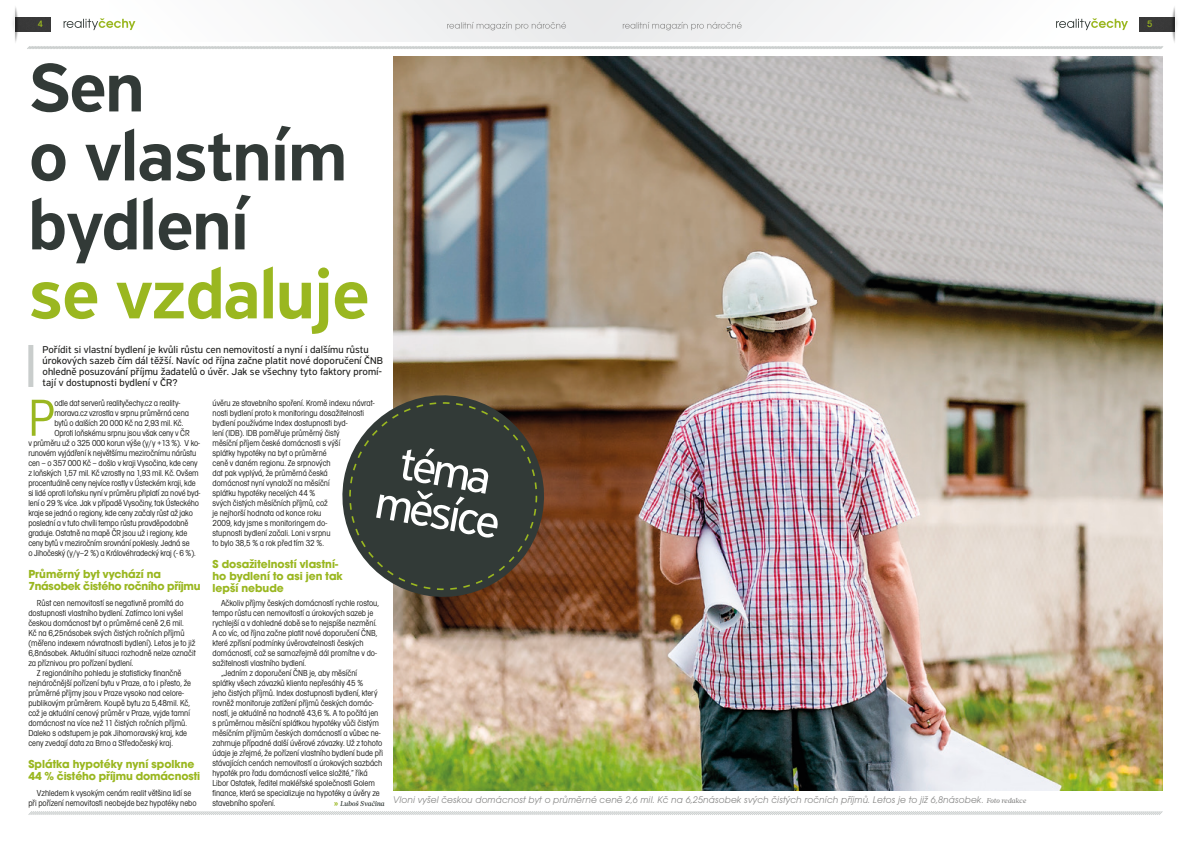
<style>
.page{position:relative;width:1191px;height:842px;background:#fff}
.page>*{position:absolute;margin:0;border:0;box-sizing:border-box;transform-origin:0 0}
.t1{font:500 73px/69px "PF Highway Sans Pro";letter-spacing:-.02em;color:#323a37}
.t2{font:500 73px "PF Highway Sans Pro";letter-spacing:-.02em;color:#9ab720}
.t3{font:53.8px "Avant Gar Got Itc TOT Boo Con";color:#9ab720}
.t4{font:48px/42.5px "PF Highway Sans Pro";color:#fff;text-align:center}
.t5{font:700 12px/12px "Avant Gar Got Itc TOT";color:#9ab720}
.t6{font:700 12px/12px "Avant Gar Got Itc TOT";letter-spacing:-.02em;color:#9ab720}
.t7{font:10.5px/11px "PF Highway Sans Pro";color:#1d1d1b}
.t8{font:10px "Avant Gar Got Itc TOT Boo Obl";letter-spacing:.01em;color:#8a8a89}
.t9{font:9.6px "Avant Gar Got Itc TOT Med Con";color:#9ab720;scale:1.08 1}
.t10{font:9px/10px "Avant Gar Got Itc TOT Boo Con";color:#1d1d1b;text-align:center}
.t11{font:italic 500 7px "Glosa Text";color:#323a37}
.s1{font-family:"Vista Sans Bold CE";font-weight:400;font-style:normal;font-size:8px;color:#9ab720}
.s2{font-family:"Glosa Text";font-weight:500;font-style:italic;font-size:7px}
</style>
<div class="page">
<img style="left:393px;top:57px;width:769px;height:734px">
<svg style="left:28px;top:811px;width:1135px;height:4px;background:#dde0df"></svg>
<svg style="left:27px;top:46px;width:1136px;height:3px;background:#d3d6d5"></svg>
<div style="left:109px;top:0;width:485px;height:42px;background:#f4f4f5"></div>
<div style="left:594px;top:0;width:485px;height:42px;background:#f4f4f5"></div>
<img style="left:25px;top:17px;width:25px;height:14px">
<img style="left:1139px;top:17px;width:26px;height:14px">
<img style="left:15px;top:7px;width:10px;height:36px">
<img style="left:1165px;top:7px;width:10px;height:36px">
<img style="left:13px;top:8px;width:3px;height:31px">
<img style="left:1174px;top:8px;width:3px;height:31px">
<svg style="left:447px;top:22px;width:119px;height:8px"></svg>
<svg style="left:623px;top:22px;width:118px;height:8px"></svg>
<svg style="left:64px;top:18px;width:71px;height:12px"></svg>
<svg style="left:1056px;top:18px;width:72px;height:12px"></svg>
<svg style="left:342px;top:387px;width:210px;height:218px"></svg>
<svg style="left:347px;top:400px;width:192px;height:192px;background:#474b44"></svg>
<div style="left:28px;top:345px;width:5px;height:42px;background:#c9cdcc"></div>
<p class="t9" style="left:38px;top:18px;width:6px">4</p>
<p class="t9" style="left:1147px;top:18px;width:6px">5</p>
<h1 class="t1" style="left:28px;top:54px;width:320px">Sen<br>o vlastním bydlení</h1>
<h1 class="t2" style="left:28px;top:252px;width:343px">se vzdaluje</h1>
<p class="t7" style="left:43px;top:344px;width:342px">Pořídit si vlastní bydlení je kvůli růstu cen nemovitostí a nyní i dalšímu růstu úrokových sazeb čím dál těžší. Navíc od října začne platit nové doporučení ČNB ohledně posuzování příjmu žadatelů o úvěr. Jak se všechny tyto faktory promí&shy;tají v dostupnosti bydlení v ČR?</p>
<h2 class="t3" style="left:28px;top:388px;width:28px">P</h2>
<p class="t10" style="left:54px;top:398px;width:127px">odle dat serverů realityčechy.cz a reality-</p>
<p class="t10" style="left:212px;top:398px;width:164px;text-align:left">úvěru ze stavebního spoření. Kromě indexu návrat&shy;nosti bydlení proto k monitoringu dosažitelnosti bydlení používáme Index dostupnosti byd-<br>lení (IDB). IDB poměřuje průměrný čistý<br>měsíční příjem české domácnosti s výší<br>splátky hypotéky na byt o průměrné<br>ceně v daném regionu. Ze srpnových<br>dat pak vyplývá, že průměrná česká<br>domácnost nyní vynaloží na měsíční<br>splátku hypotéky necelých 44 %<br>svých čistých měsíčních příjmů, což<br>je nejhorší hodnota od konce roku<br>2009, kdy jsme s monitoringem do-<br>stupnosti bydlení začali. Loni v srpnu<br>to bylo 38,5 % a rok před tím 32 %.</p>
<h3 class="t5" style="left:212px;top:558px;width:132px">S dosažitelností vlastní&shy;ho bydlení to asi jen tak lepší nebude</h3>
<p class="t10" style="left:221px;top:598px;width:159px">Ačkoliv příjmy českých domácností rychle rostou,</p>
<p class="t10" style="left:212px;top:608px;width:162px">tempo růstu cen nemovitostí a úrokových sazeb je</p>
<p class="t10" style="left:212px;top:618px;width:166px">rychlejší a v dohledné době se to nejspíše nezmění.</p>
<p class="t10" style="left:212px;top:628px;width:166px">A co víc, od října začne platit nové doporučení ČNB,</p>
<p class="t10" style="left:212px;top:638px;width:153px">které zpřísní podmínky úvěrovatelnosti českých</p>
<p class="t10" style="left:212px;top:648px;width:166px">domácností, což se samozřejmě dál promítne v do-</p>
<p class="t10" style="left:212px;top:658px;width:95px">sažitelnosti vlastního bydlení.</p>
<p class="t10" style="left:221px;top:668px;width:138px">„Jedním z doporučení ČNB je, aby měsíční</p>
<p class="t10" style="left:212px;top:678px;width:152px">splátky všech závazků klienta nepřesáhly 45 %</p>
<p class="t10" style="left:212px;top:688px;width:166px">jeho čistých příjmů. Index dostupnosti bydlení, který</p>
<p class="t10" style="left:212px;top:698px;width:163px">rovněž monitoruje zatížení příjmů českých domác-</p>
<p class="t10" style="left:212px;top:708px;width:167px">ností, je aktuálně na hodnotě 43,6 %. A to počítá jen</p>
<p class="t10" style="left:212px;top:718px;width:168px">s průměrnou měsíční splátkou hypotéky vůči čistým</p>
<p class="t10" style="left:212px;top:728px;width:169px">měsíčním příjmům českých domácností a vůbec ne-</p>
<p class="t10" style="left:212px;top:738px;width:171px">zahrnuje případné další úvěrové závazky. Už z tohoto</p>
<p class="t10" style="left:212px;top:748px;width:172px">údaje je zřejmé, že pořízení vlastního bydlení bude při</p>
<p class="t10" style="left:212px;top:758px;width:171px">stávajících cenách nemovitostí a úrokových sazbách</p>
<p class="t10" style="left:212px;top:768px;width:156px">hypoték pro řadu domácností velice složité,“ říká</p>
<p class="t10" style="left:212px;top:778px;width:164px">Libor Ostatek, ředitel makléřské společnosti Golem</p>
<p class="t10" style="left:212px;top:788px;width:169px">finance, která se specializuje na hypotéky a úvěry ze</p>
<p class="t10" style="left:212px;top:798px;width:64px">stavebního spoření.</p>
<p class="t11" style="left:334px;top:799px;width:52px"><span class="s1">»</span> Luboš Svačina</p>
<p class="t10" style="left:54px;top:408px;width:136px">morava.cz vzrostla v srpnu průměrná cena</p>
<p class="t10" style="left:54px;top:418px;width:130px">bytů o dalších 20 000 Kč na 2,93 mil. Kč.</p>
<p class="t10" style="left:54px;top:428px;width:137px">Oproti loňskému srpnu jsou však ceny v ČR</p>
<p class="t10" style="left:28px;top:438px;width:173px">v průměru už o 325 000 korun výše (y/y +13 %). V ko-</p>
<p class="t10" style="left:28px;top:448px;width:169px">runovém vyjádření k největšímu meziročnímu nárůstu</p>
<p class="t10" style="left:28px;top:458px;width:171px">cen – o 357 000 Kč – došlo v kraji Vysočina, kde ceny</p>
<p class="t10" style="left:28px;top:468px;width:172px">z loňských 1,57 mil. Kč vzrostly na 1,93 mil. Kč. Ovšem</p>
<p class="t10" style="left:28px;top:478px;width:169px">procentuálně ceny nejvíce rostly v Ústeckém kraji, kde</p>
<p class="t10" style="left:28px;top:488px;width:173px">si lidé oproti loňsku nyní v průměru připlatí za nové byd-</p>
<p class="t10" style="left:28px;top:498px;width:172px">lení o 29 % více. Jak v případě Vysočiny, tak Ústeckého</p>
<p class="t10" style="left:28px;top:508px;width:166px">kraje se jedná o regiony, kde ceny začaly růst až jako</p>
<p class="t10" style="left:28px;top:518px;width:162px">poslední a v tuto chvíli tempo růstu pravděpodobně</p>
<p class="t10" style="left:28px;top:528px;width:160px">graduje. Ostatně na mapě ČR jsou už i regiony, kde</p>
<p class="t10" style="left:28px;top:538px;width:163px">ceny bytů v meziročním srovnání poklesly. Jedná se</p>
<p class="t10" style="left:28px;top:548px;width:169px">o Jihočeský (y/y–2 %) a Královéhradecký kraj (- 6 %).</p>
<h3 class="t6" style="left:28px;top:568px;width:174px">Průměrný byt vychází na<br>7násobek čistého ročního příjmu</h3>
<p class="t10" style="left:37px;top:598px;width:148px">Růst cen nemovitostí se negativně promítá do</p>
<p class="t10" style="left:28px;top:608px;width:156px">dostupnosti vlastního bydlení. Zatímco loni vyšel</p>
<p class="t10" style="left:28px;top:618px;width:157px">českou domácnost byt o průměrné ceně 2,6 mil.</p>
<p class="t10" style="left:28px;top:628px;width:158px">Kč na 6,25násobek svých čistých ročních příjmů</p>
<p class="t10" style="left:28px;top:638px;width:168px">(měřeno indexem návratnosti bydlení). Letos je to již</p>
<p class="t10" style="left:28px;top:648px;width:169px">6,8násobek. Aktuální situaci rozhodně nelze označit</p>
<p class="t10" style="left:28px;top:658px;width:106px">za příznivou pro pořízení bydlení.</p>
<p class="t10" style="left:37px;top:668px;width:146px">Z regionálního pohledu je statisticky finančně</p>
<p class="t10" style="left:28px;top:678px;width:164px">nejnáročnější pořízení bytu v Praze, a to i přesto, že</p>
<p class="t10" style="left:28px;top:688px;width:157px">průměrné příjmy jsou v Praze vysoko nad celore-</p>
<p class="t10" style="left:28px;top:698px;width:163px">publikovým průměrem. Koupě bytu za 5,48mil. Kč,</p>
<p class="t10" style="left:28px;top:708px;width:163px">což je aktuální cenový průměr v Praze, vyjde tamní</p>
<p class="t10" style="left:28px;top:718px;width:160px">domácnost na více než 11 čistých ročních příjmů.</p>
<p class="t10" style="left:28px;top:728px;width:160px">Daleko s odstupem je pak Jihomoravský kraj, kde</p>
<p class="t10" style="left:28px;top:738px;width:146px">ceny zvedají data za Brno a Středočeský kraj.</p>
<h3 class="t5" style="left:28px;top:758px;width:173px">Splátka hypotéky nyní spolkne<br>44 % čistého příjmu domácnosti</h3>
<p class="t10" style="left:28px;top:788px;width:170px">Vzhledem k vysokým cenám realit většina lidí se<br>při pořízení nemovitosti neobejde bez hypotéky nebo</p>
<h3 class="t4" style="left:387px;top:439px;width:127px;rotate:10deg">téma měsíce</h3>
<p class="t8" style="left:393px;top:794px;width:634px">Vloni vyšel českou domácnost byt o průměrné ceně 2,6 mil. Kč na 6,25násobek svých čistých ročních příjmů. Letos je to již 6,8násobek. <span class="s2">Foto redakce</span></p>
</div>
